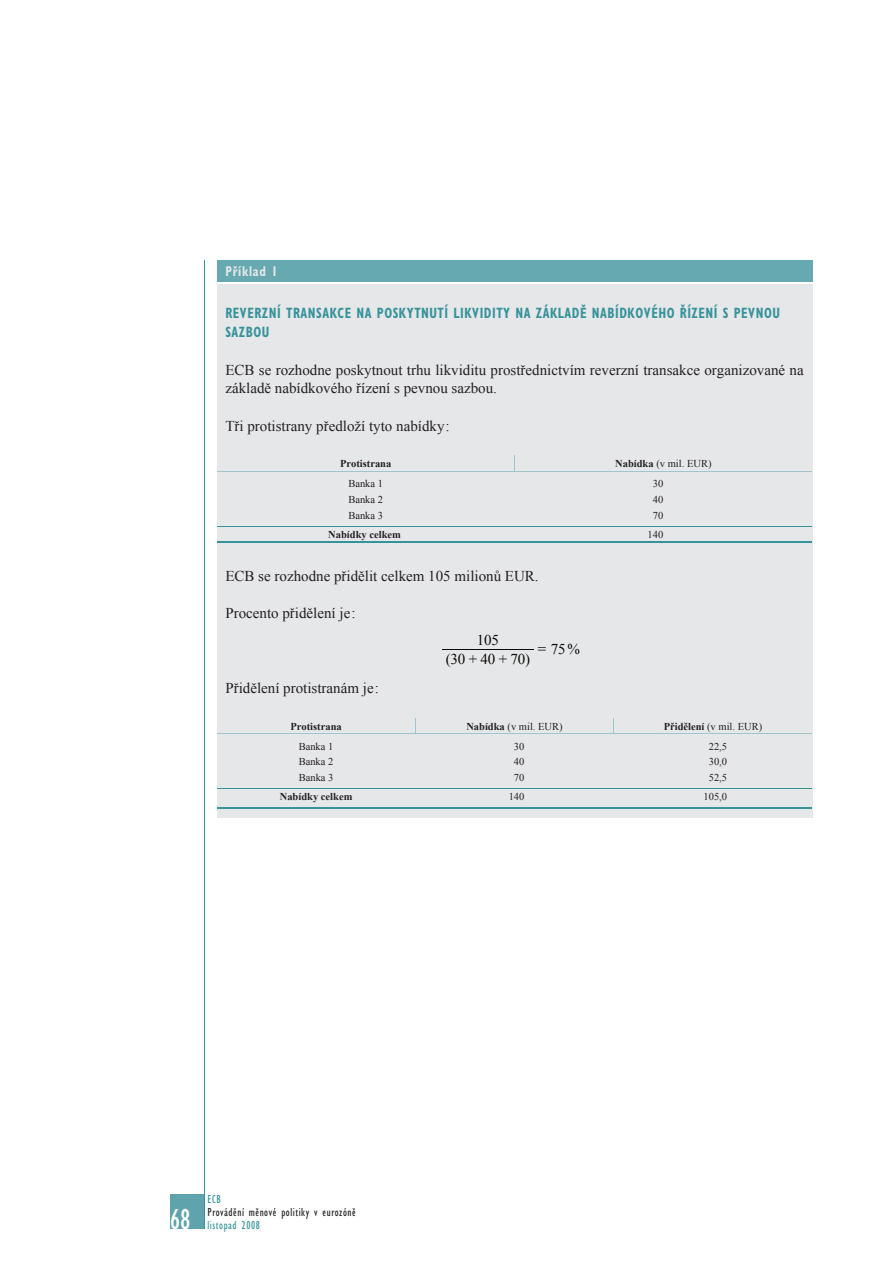
<style>
.page{position:relative;width:893px;height:1263px;background:#fff}
.page>*{position:absolute;margin:0;border:0;box-sizing:border-box;transform-origin:0 0}
.t1{font:condensed 30px "Gill Sans Myriad";color:#fff;scale:.95 1}
.t2{font:15px/18.8px "Times New Roman WGL";color:#231f20}
.t3{font:700 condensed 15px/18.8px "Gill Sans Myriad";letter-spacing:.04em;color:#37939b;scale:.85 1}
.t4{font:15px "Times New Roman WGL";letter-spacing:-.015em;color:#0b0a08}
.t5{font:700 condensed 14.25px "Gill Sans Myriad";letter-spacing:.06em;color:#e6e7e9;scale:.85 1}
.t6{font:condensed 12px "Gill Sans Myriad";letter-spacing:.05em;color:#231f20;scale:.95 1}
.t7{font:condensed 12px "Gill Sans Myriad";letter-spacing:.05em;color:#37939b;scale:.95 1}
.t8{font:10.5px "Times New Roman WGL";color:#231f20}
.t9{font:700 10.5px "Times New Roman WGL";color:#231f20}
.s1{font-weight:700}
</style>
<div class="page">
<div style="left:170px;top:1195px;width:34px;height:34px;background:#5fa4ac"></div>
<hr style="left:204px;top:261px;width:1px;height:968px;background:#37939b">
<div style="left:217px;top:262px;width:595px;height:555px;background:#e6e7e9"></div>
<div style="left:217px;top:261px;width:595px;height:21px;background:#67a9b0"></div>
<hr style="left:208px;top:282px;width:613px;height:1px;background:#fff">
<svg style="left:514px;top:456px;width:1px;height:15px"></svg>
<hr style="left:217px;top:471px;width:297px;height:1px;background:#9ec6cc">
<hr style="left:514px;top:471px;width:298px;height:1px;background:#9ec6cc">
<hr style="left:217px;top:526px;width:297px;height:1px;background:#37939b">
<hr style="left:514px;top:526px;width:298px;height:1px;background:#37939b">
<hr style="left:217px;top:541px;width:297px;height:2px;background:#37939b">
<hr style="left:514px;top:541px;width:298px;height:2px;background:#37939b">
<hr style="left:442px;top:649px;width:92px;height:1px;background:#0b0a08">
<svg style="left:415px;top:718px;width:1px;height:15px"></svg>
<svg style="left:613px;top:718px;width:1px;height:15px"></svg>
<hr style="left:217px;top:733px;width:198px;height:1px;background:#9ec6cc">
<hr style="left:415px;top:733px;width:199px;height:1px;background:#9ec6cc">
<hr style="left:614px;top:733px;width:198px;height:1px;background:#9ec6cc">
<hr style="left:217px;top:807px;width:198px;height:2px;background:#37939b">
<hr style="left:415px;top:807px;width:199px;height:2px;background:#37939b">
<hr style="left:614px;top:807px;width:198px;height:2px;background:#37939b">
<hr style="left:217px;top:788px;width:198px;height:1px;background:#37939b">
<hr style="left:415px;top:788px;width:199px;height:1px;background:#37939b">
<hr style="left:614px;top:788px;width:198px;height:1px;background:#37939b">
<p class="t5" style="left:225px;top:263px;width:63px">Příklad 1</p>
<p class="t3" style="left:225px;top:304px;width:654px">REVERZNÍ TRANSAKCE NA POSKYTNUTÍ LIKVIDITY NA ZÁKLADĚ NABÍDKOVÉHO ŘÍZENÍ S PEVNOU<br>SAZBOU</p>
<p class="t2" style="left:225px;top:360px;width:580px">ECB se rozhodne poskytnout trhu likviditu prostřednictvím reverzní transakce organizované na základě nabídkového řízení s pevnou sazbou.</p>
<p class="t2" style="left:225px;top:416px;width:226px">Tři protistrany předloží tyto nabídky:</p>
<p class="t9" style="left:340px;top:456px;width:53px">Protistrana</p>
<p class="t8" style="left:615px;top:456px;width:98px"><span class="s1">Nabídka</span> (v mil. EUR)</p>
<p class="t8" style="left:348px;top:477px;width:36px">Banka 1</p>
<p class="t8" style="left:653px;top:477px;width:12px">30</p>
<p class="t8" style="left:348px;top:492px;width:36px">Banka 2</p>
<p class="t8" style="left:653px;top:492px;width:12px">40</p>
<p class="t8" style="left:348px;top:508px;width:36px">Banka 3</p>
<p class="t8" style="left:653px;top:508px;width:12px">70</p>
<p class="t9" style="left:328px;top:527px;width:74px">Nabídky celkem</p>
<p class="t8" style="left:648px;top:527px;width:17px">140</p>
<p class="t2" style="left:225px;top:566px;width:315px">ECB se rozhodne přidělit celkem 105 milionů EUR.</p>
<p class="t2" style="left:225px;top:604px;width:132px">Procento přidělení je:</p>
<p class="t4" style="left:538px;top:639px;width:44px">= 75%</p>
<p class="t4" style="left:446px;top:649px;width:86px">(30 + 40 + 70)</p>
<p class="t4" style="left:477px;top:630px;width:24px">105</p>
<p class="t2" style="left:225px;top:679px;width:155px">Přidělení protistranám je:</p>
<p class="t9" style="left:290px;top:719px;width:53px">Protistrana</p>
<p class="t8" style="left:466px;top:719px;width:98px"><span class="s1">Nabídka</span> (v mil. EUR)</p>
<p class="t8" style="left:664px;top:719px;width:100px"><span class="s1">Přidělení</span> (v mil. EUR)</p>
<p class="t8" style="left:299px;top:739px;width:36px">Banka 1</p>
<p class="t8" style="left:514px;top:739px;width:12px">30</p>
<p class="t8" style="left:709px;top:739px;width:20px">22,5</p>
<p class="t8" style="left:299px;top:755px;width:36px">Banka 2</p>
<p class="t8" style="left:514px;top:755px;width:12px">40</p>
<p class="t8" style="left:709px;top:755px;width:20px">30,0</p>
<p class="t8" style="left:299px;top:771px;width:36px">Banka 3</p>
<p class="t8" style="left:514px;top:771px;width:12px">70</p>
<p class="t8" style="left:709px;top:771px;width:20px">52,5</p>
<p class="t9" style="left:280px;top:789px;width:74px">Nabídky celkem</p>
<p class="t8" style="left:509px;top:790px;width:17px">140</p>
<p class="t8" style="left:703px;top:790px;width:25px">105,0</p>
<h1 class="t1" style="left:170px;top:1201px;width:23px">68</h1>
<p class="t7" style="left:207px;top:1192px;width:16px">ECB</p>
<p class="t6" style="left:207px;top:1205px;width:158px">Provádění měnové politiky v eurozóně</p>
<p class="t7" style="left:207px;top:1218px;width:57px">listopad 2008</p>
</div>
